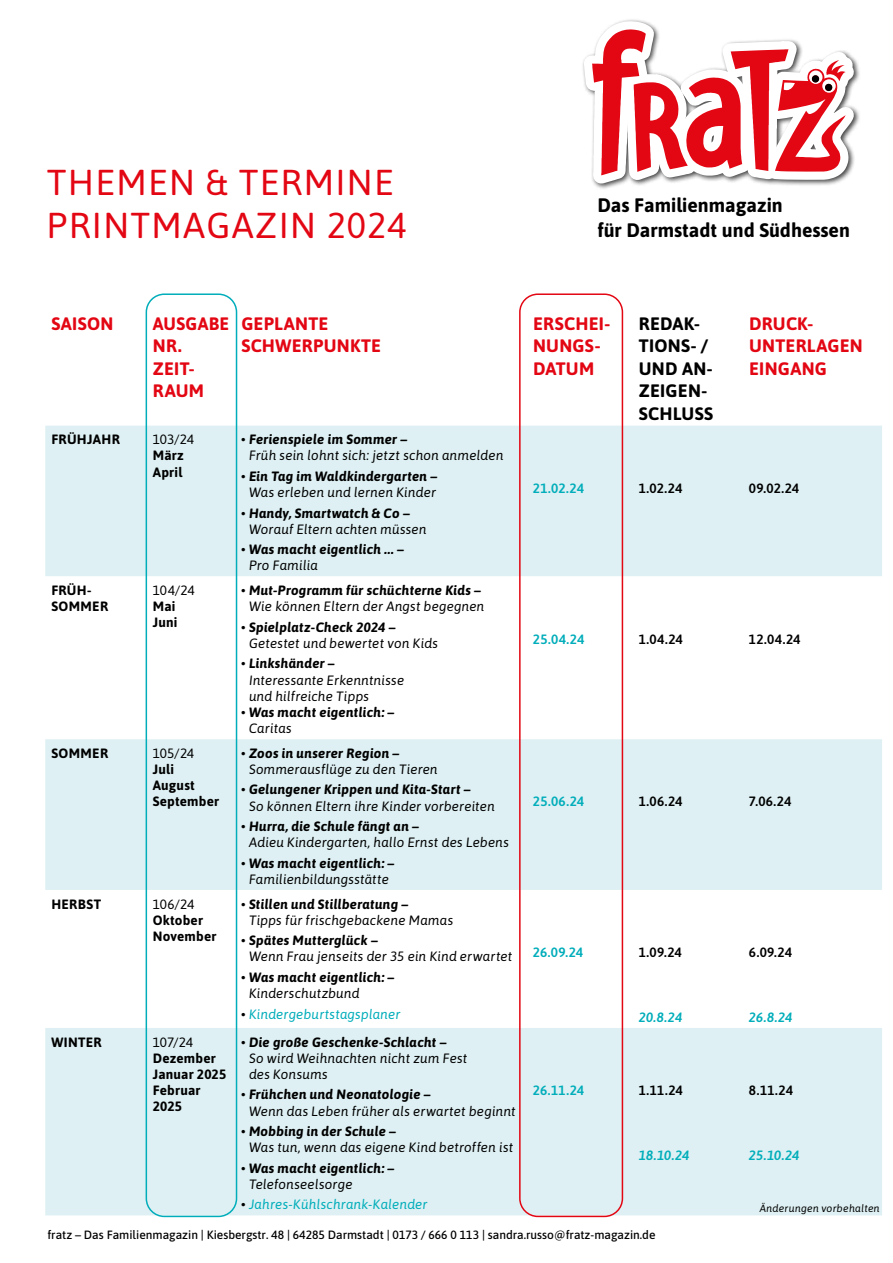
<style>
.page{position:relative;width:893px;height:1263px;background:#fff}
.page>*{position:absolute;margin:0;border:0;box-sizing:border-box;transform-origin:0 0}
.t1{font:36px/43.2px "Asap";letter-spacing:.035em;color:#e30613}
.t2{font:700 19.5px/25.5px "Asap";color:#000}
.t3{font:700 18px/22.5px "Asap";letter-spacing:.015em;color:#e30613}
.t4{font:700 18px/22.5px "Asap";letter-spacing:.015em;color:#000}
.t5{font:italic 13.5px/16.2px "Asap";letter-spacing:.01em;color:#000}
.t6{font:italic 700 13.5px/16.2px "Asap";letter-spacing:.02em;color:#000}
.t7{font:700 13.5px/16.2px "Asap";letter-spacing:.015em;color:#000}
.t8{font:600 13.5px "Asap";color:#000}
.t9{font:italic 13.5px "Asap";letter-spacing:.015em;color:#00adba}
.t10{font:600 13.5px "Asap";color:#00adba}
.t11{font:13.5px "Asap";letter-spacing:-.005em;color:#000}
.t12{font:italic 600 13.5px "Asap";color:#00adba}
.t13{font:500 12px "Asap";color:#000}
.t14{font:italic 10.5px "Asap";letter-spacing:.025em;color:#000}
.s1{font-style:normal}
.s2{font-weight:700}
.s3{font-weight:400;font-style:normal}
.s4{font-weight:400}
.s5{font-style:normal;color:#000}
</style>
<div class="page">
<div style="left:45px;top:426px;width:837px;height:789px;background:#def0f3"></div>
<svg style="left:45px;top:576px;width:837px;height:452px"></svg>
<div style="left:146px;top:293px;width:91px;height:924px;border:2px solid #00adba;border-radius:18px"></div>
<div style="left:519px;top:293px;width:104px;height:924px;border:2px solid #e30613;border-radius:18px"></div>
<div style="left:754px;top:425px;width:128px;height:153px;background:#def0f3"></div>
<svg style="left:583px;top:19px;width:277px;height:170px"></svg>
<h1 class="t1" style="left:47px;top:159px;width:361px">THEMEN &amp; TERMINE<br>PRINTMAGAZIN 2024</h1>
<h2 class="t2" style="left:597px;top:191px;width:254px">Das Familienmagazin<br>für Darmstadt und Südhessen</h2>
<h3 class="t3" style="left:51px;top:311px;width:64px">SAISON</h3>
<h3 class="t3" style="left:153px;top:311px;width:78px">AUSGABE<br>NR.<br>ZEIT-<br>RAUM</h3>
<h3 class="t3" style="left:241px;top:311px;width:141px">GEPLANTE<br>SCHWERPUNKTE</h3>
<h3 class="t3" style="left:533px;top:311px;width:79px">ERSCHEI-<br>NUNGS-<br>DATUM</h3>
<h3 class="t4" style="left:639px;top:311px;width:76px">REDAK-<br>TIONS- /<br>UND AN-<br>ZEIGEN-<br>SCHLUSS</h3>
<h3 class="t3" style="left:749px;top:311px;width:115px">DRUCK-<br>UNTERLAGEN<br>EINGANG</h3>
<p class="t7" style="left:51px;top:431px;width:70px">FRÜHJAHR</p>
<p class="t11" style="left:153px;top:430px;width:43px">103/24</p>
<p class="t7" style="left:153px;top:447px;width:33px">März<br>April</p>
<p class="t5" style="left:249px;top:431px;width:256px;text-indent:-8px"><span class="s1">•</span> <span class="s2">Ferienspiele im Sommer –<br></span>Früh sein lohnt sich: jetzt schon anmelden</p>
<p class="t6" style="left:241px;top:467px;width:197px;text-align:center"><span class="s3">•</span> Ein Tag im Waldkindergarten –<br><span class="s4">Was erleben und lernen Kinder</span></p>
<p class="t5" style="left:249px;top:504px;width:179px;text-indent:-8px"><span class="s1">•</span> <span class="s2">Handy, Smartwatch &amp; Co –<br></span>Worauf Eltern achten müssen</p>
<p class="t6" style="left:249px;top:541px;width:156px;text-indent:-8px"><span class="s3">•</span> Was macht eigentlich ... –<br><span class="s4">Pro Familia</span></p>
<p class="t10" style="left:533px;top:479px;width:53px">21.02.24</p>
<p class="t8" style="left:639px;top:479px;width:45px">1.02.24</p>
<p class="t8" style="left:749px;top:479px;width:52px">09.02.24</p>
<p class="t7" style="left:51px;top:581px;width:58px">FRÜH-<br>SOMMER</p>
<p class="t11" style="left:153px;top:581px;width:44px">104/24</p>
<p class="t7" style="left:153px;top:598px;width:26px">Mai<br>Juni</p>
<p class="t6" style="left:241px;top:581px;width:245px;text-align:center"><span class="s3">•</span> Mut-Programm für schüchterne Kids –<br><span class="s4">Wie können Eltern der Angst begegnen</span></p>
<p class="t5" style="left:249px;top:618px;width:191px;text-indent:-8px"><span class="s1">•</span> <span class="s2">Spielplatz-Check 2024 –<br></span>Getestet und bewertet von Kids</p>
<p class="t5" style="left:249px;top:655px;width:157px;text-indent:-8px"><span class="s1">•</span> <span class="s2">Linkshänder –<br></span>Interessante Erkenntnisse und hilfreiche Tipps</p>
<p class="t6" style="left:249px;top:703px;width:147px;text-indent:-8px"><span class="s3">•</span> Was macht eigentlich: –<br><span class="s4">Caritas</span></p>
<p class="t7" style="left:51px;top:744px;width:58px">SOMMER</p>
<p class="t11" style="left:153px;top:744px;width:43px">105/24</p>
<p class="t7" style="left:153px;top:760px;width:68px">Juli<br>August<br>September</p>
<p class="t5" style="left:249px;top:744px;width:190px;text-indent:-8px"><span class="s1">•</span> <span class="s2">Zoos in unserer Region –<br></span>Sommerausflüge zu den Tieren</p>
<p class="t5" style="left:249px;top:781px;width:247px;text-indent:-8px"><span class="s1">•</span> <span class="s2">Gelungener Krippen und Kita-Start –<br></span>So können Eltern ihre Kinder vorbereiten</p>
<p class="t5" style="left:249px;top:818px;width:261px;text-indent:-8px"><span class="s1">•</span> <span class="s2">Hurra, die Schule fängt an –<br></span>Adieu Kindergarten, hallo Ernst des Lebens</p>
<p class="t5" style="left:241px;top:854px;width:155px;text-align:center"><span class="s1">•</span> <span class="s2">Was macht eigentlich: –<br></span>Familienbildungsstätte</p>
<p class="t7" style="left:51px;top:895px;width:51px">HERBST</p>
<p class="t11" style="left:153px;top:894px;width:43px">106/24</p>
<p class="t7" style="left:153px;top:911px;width:65px">Oktober<br>November</p>
<p class="t5" style="left:249px;top:895px;width:206px;text-indent:-8px"><span class="s1">•</span> <span class="s2">Stillen und Stillberatung –<br></span>Tipps für frischgebackene Mamas</p>
<p class="t5" style="left:249px;top:932px;width:265px;text-indent:-8px"><span class="s1">•</span> <span class="s2">Spätes Mutterglück –<br></span>Wenn Frau jenseits der 35 ein Kind erwartet</p>
<p class="t6" style="left:249px;top:968px;width:147px;text-indent:-8px"><span class="s3">•</span> Was macht eigentlich: –<br><span class="s4">Kinderschutzbund</span></p>
<p class="t9" style="left:241px;top:1005px;width:161px"><span class="s5">•</span> Kindergeburtstagsplaner</p>
<p class="t7" style="left:51px;top:1033px;width:52px">WINTER</p>
<p class="t11" style="left:153px;top:1032px;width:42px">107/24</p>
<p class="t7" style="left:153px;top:1049px;width:75px">Dezember<br>Januar 2025<br>Februar<br>2025</p>
<p class="t5" style="left:249px;top:1033px;width:220px;text-indent:-8px"><span class="s1">•</span> <span class="s2">Die große Geschenke-Schlacht –<br></span>So wird Weihnachten nicht zum Fest des Konsums</p>
<p class="t5" style="left:249px;top:1086px;width:268px;text-indent:-8px"><span class="s1">•</span> <span class="s2">Frühchen und Neonatologie –<br></span>Wenn das Leben früher als erwartet beginnt</p>
<p class="t5" style="left:249px;top:1123px;width:266px;text-indent:-8px"><span class="s1">•</span> <span class="s2">Mobbing in der Schule –<br></span>Was tun, wenn das eigene Kind betroffen ist</p>
<p class="t6" style="left:249px;top:1159px;width:147px;text-indent:-8px"><span class="s3">•</span> Was macht eigentlich: –<br><span class="s4">Telefonseelsorge</span></p>
<p class="t9" style="left:241px;top:1196px;width:188px"><span class="s5">•</span> Jahres-Kühlschrank-Kalender</p>
<p class="t10" style="left:533px;top:629px;width:53px">25.04.24</p>
<p class="t8" style="left:639px;top:629px;width:46px">1.04.24</p>
<p class="t8" style="left:749px;top:629px;width:53px">12.04.24</p>
<p class="t10" style="left:533px;top:792px;width:53px">25.06.24</p>
<p class="t8" style="left:639px;top:792px;width:45px">1.06.24</p>
<p class="t8" style="left:749px;top:792px;width:44px">7.06.24</p>
<p class="t10" style="left:533px;top:943px;width:52px">26.09.24</p>
<p class="t8" style="left:639px;top:943px;width:45px">1.09.24</p>
<p class="t8" style="left:749px;top:943px;width:44px">6.09.24</p>
<p class="t12" style="left:639px;top:1008px;width:45px">20.8.24</p>
<p class="t12" style="left:749px;top:1008px;width:45px">26.8.24</p>
<p class="t10" style="left:533px;top:1081px;width:53px">26.11.24</p>
<p class="t8" style="left:639px;top:1081px;width:46px">1.11.24</p>
<p class="t8" style="left:749px;top:1081px;width:46px">8.11.24</p>
<p class="t12" style="left:639px;top:1146px;width:52px">18.10.24</p>
<p class="t12" style="left:749px;top:1146px;width:52px">25.10.24</p>
<p class="t14" style="left:760px;top:1201px;width:122px">Änderungen vorbehalten</p>
<p class="t13" style="left:47px;top:1226px;width:610px">fratz – Das Familienmagazin | Kiesbergstr. 48 | 64285 Darmstadt | 0173 / 666 0 113 | sandra.russo@fratz-magazin.de</p>
</div>
